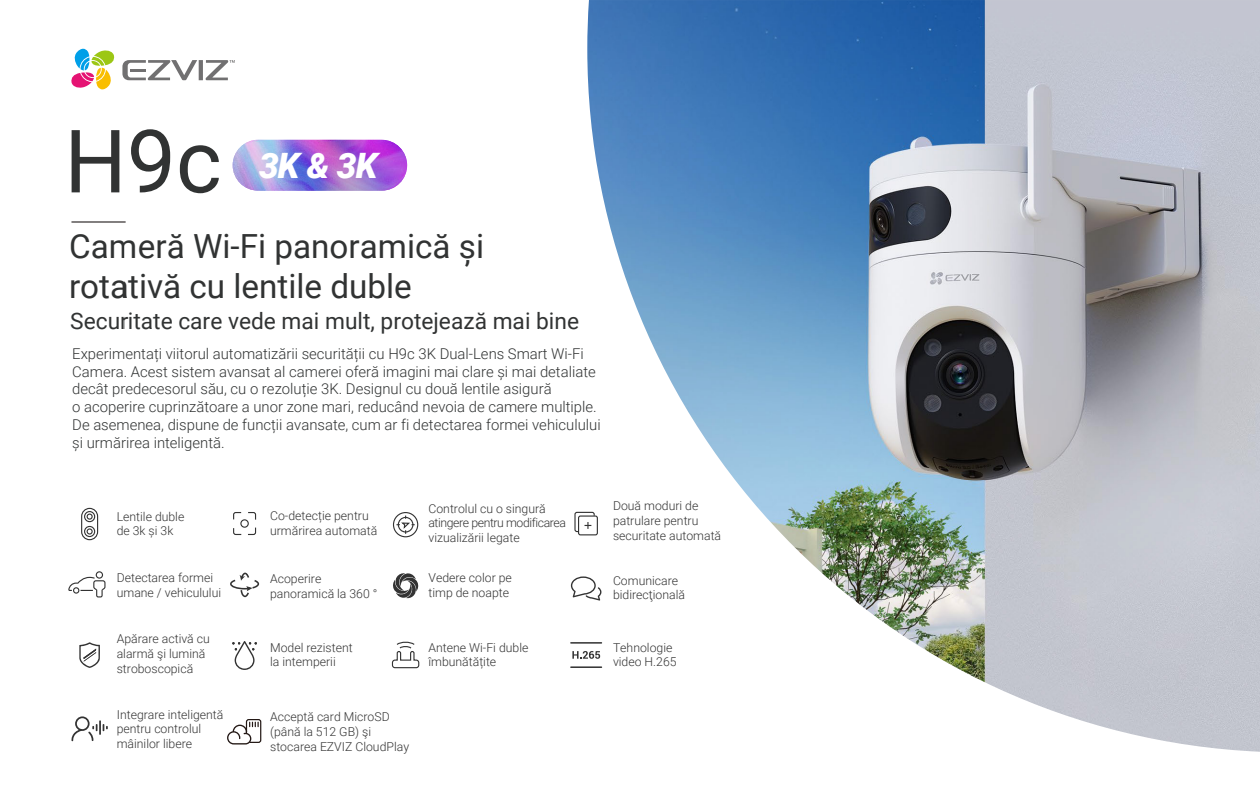
<style>
.page{position:relative;width:1260px;height:788px;background:#fff}
.page>*{position:absolute;margin:0;border:0;box-sizing:border-box;transform-origin:0 0}
.t1{font:87.5px "Roboto";color:#313333}
.t2{font:italic 900 35px "Roboto";color:#fff}
.t3{font:33.25px/39.9px "Roboto";color:#313333}
.t4{font:22.75px "Roboto";color:#313333}
.t5{font:300 14.88px/17.8px "Roboto";color:#313333}
.t6{font:300 12.25px/14.7px "Roboto";color:#333}
</style>
<div class="page">
<hr style="left:71px;top:221px;width:55px;height:1px;background:#070001">
<svg style="left:71px;top:49px;width:44px;height:40px"></svg>
<svg style="left:122px;top:60px;width:113px;height:20px"></svg>
<svg style="left:571px;top:576px;width:16px;height:22px"></svg>
<svg style="left:232px;top:641px;width:25px;height:29px"></svg>
<svg style="left:393px;top:573px;width:26px;height:25px"></svg>
<svg style="left:572px;top:651px;width:15px;height:7px"></svg>
<hr style="left:570px;top:642px;width:32px;height:1px;background:#333">
<hr style="left:570px;top:666px;width:32px;height:2px;background:#333">
<svg style="left:71px;top:716px;width:37px;height:25px"></svg>
<div style="left:81px;top:508px;width:17px;height:32px;border:1px solid #333;border-radius:8px"></div>
<div style="left:84px;top:511px;width:11px;height:11px;border:1px solid #333;border-radius:50%"></div>
<svg style="left:87px;top:513px;width:6px;height:6px"></svg>
<div style="left:84px;top:526px;width:11px;height:11px;border:1px solid #333;border-radius:50%"></div>
<svg style="left:87px;top:528px;width:6px;height:6px"></svg>
<div style="left:240px;top:519px;width:9px;height:8px;border:1px solid #333;border-radius:50%"></div>
<svg style="left:233px;top:526px;width:24px;height:9px"></svg>
<svg style="left:233px;top:512px;width:24px;height:8px"></svg>
<div style="left:393px;top:512px;width:25px;height:25px;border:1px solid #333;border-radius:50%"></div>
<svg style="left:397px;top:515px;width:18px;height:18px"></svg>
<svg style="left:574px;top:511px;width:13px;height:21px"></svg>
<div style="left:578px;top:515px;width:20px;height:20px;border:1px solid #333;border-radius:2px"></div>
<svg style="left:68px;top:571px;width:38px;height:27px"></svg>
<svg style="left:230px;top:572px;width:29px;height:25px"></svg>
<svg style="left:79px;top:642px;width:21px;height:26px"></svg>
<svg style="left:391px;top:641px;width:29px;height:27px"></svg>
<svg style="left:227px;top:719px;width:35px;height:25px"></svg>
<img style="left:587px;top:0;width:673px;height:751px">
<img style="left:233px;top:140px;width:174px;height:51px;border-radius:25px">
<h1 class="t1" style="left:64px;top:100px;width:159px">H9c</h1>
<h2 class="t2" style="left:259px;top:141px;width:120px">3K &amp; 3K</h2>
<h3 class="t3" style="left:69px;top:225px;width:417px">Cameră Wi-Fi panoramică și rotativă cu lentile duble</h3>
<h3 class="t4" style="left:70px;top:304px;width:510px">Securitate care vede mai mult, protejează mai bine</h3>
<p class="t5" style="left:72px;top:344px;width:530px">Experimentați viitorul automatizării securității cu H9c 3K Dual-Lens Smart Wi-Fi Camera. Acest sistem avansat al camerei oferă imagini mai clare și mai detaliate decât predecesorul său, cu o rezoluție 3K. Designul cu două lentile asigură<br>o acoperire cuprinzătoare a unor zone mari, reducând nevoia de camere multiple.<br>De asemenea, dispune de funcții avansate, cum ar fi detectarea formei vehiculului și urmărirea inteligentă.</p>
<p class="t6" style="left:117px;top:508px;width:69px">Lentile duble de 3k și 3k</p>
<p class="t6" style="left:270px;top:507px;width:109px">Co-detecție pentru urmărirea automată</p>
<p class="t6" style="left:613px;top:498px;width:110px">Două moduri de patrulare pentru securitate automată</p>
<p class="t6" style="left:428px;top:500px;width:139px">Controlul cu o singură atingere pentru modificarea vizualizării legate</p>
<p class="t6" style="left:117px;top:570px;width:106px">Detectarea formei umane / vehiculului</p>
<p class="t6" style="left:270px;top:570px;width:109px">Acoperire panoramică la 360 °</p>
<p class="t6" style="left:117px;top:631px;width:95px">Apărare activă cu alarmă şi lumină stroboscopică</p>
<p class="t6" style="left:270px;top:639px;width:84px">Model rezistent la intemperii</p>
<p class="t6" style="left:117px;top:706px;width:108px">Integrare inteligentă pentru controlul mâinilor libere</p>
<p class="t6" style="left:270px;top:709px;width:141px">Acceptă card MicroSD (până la 512 GB) şi stocarea EZVIZ CloudPlay</p>
<p class="t6" style="left:428px;top:570px;width:85px">Vedere color pe timp de noapte</p>
<p class="t6" style="left:428px;top:639px;width:101px">Antene Wi-Fi duble îmbunătățite</p>
<p class="t6" style="left:613px;top:572px;width:73px">Comunicare bidirecţională</p>
<p class="t6" style="left:613px;top:639px;width:65px">Tehnologie video H.265</p>
</div>
